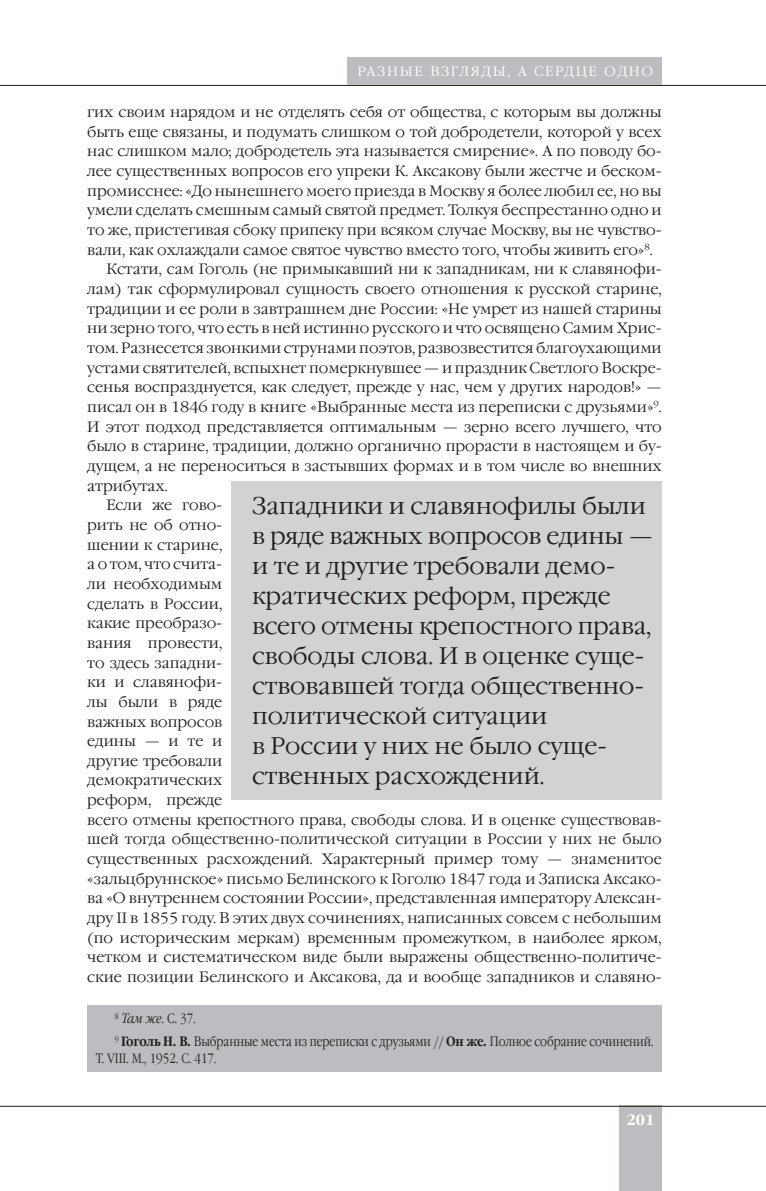
<style>
.page{position:relative;width:766px;height:1191px;background:#fff}
.page>*{position:absolute;margin:0;border:0;box-sizing:border-box;transform-origin:0 0}
.t1{font:300 24px/30px "Garamond C";color:#231f20}
.t2{font:300 15px "Garamond C";color:#231f20}
.t3{font:700 15px "Garamond C";color:#fff}
.t4{font:300 13.5px/23px "Garamond Narrow C";color:#231f20}
.t5{font:300 13.5px "Garamond Narrow C";letter-spacing:.1em;color:#fff;scale:1.25 1}
.s1{font-style:italic}
.s2{font-weight:700}
</style>
<div class="page">
<div style="left:619px;top:1106px;width:42px;height:85px;background:#bcbdc0"></div>
<hr style="left:0;top:1106px;width:765px;height:1px;background:#231f20">
<hr style="left:0;top:85px;width:765px;height:1px;background:#231f20">
<div style="left:347px;top:57px;width:314px;height:28px;background:#bcbdc0"></div>
<div style="left:87px;top:1005px;width:574px;height:66px;background:#bcbdc0"></div>
<div style="left:231px;top:481px;width:430px;height:319px;background:#d1d2d4"></div>
<p class="t5" style="left:357px;top:66px;width:238px">РАЗНЫЕ ВЗГЛЯДЫ, А СЕРДЦЕ ОДНО</p>
<p class="t2" style="left:87px;top:106px;width:576px">гих своим нарядом и не отделять себя от общества, с которым вы должны</p>
<p class="t2" style="left:87px;top:126px;width:576px">быть еще связаны, и подумать слишком о той добродетели, которой у всех</p>
<p class="t2" style="left:87px;top:146px;width:576px">нас слишком мало; добродетель эта называется смирение». А по поводу бо-</p>
<p class="t2" style="left:87px;top:165px;width:576px">лее существенных вопросов его упреки К. Аксакову были жестче и беском-</p>
<p class="t2" style="left:87px;top:185px;width:576px">промисснее: «До нынешнего моего приезда в Москву я более любил ее, но вы</p>
<p class="t2" style="left:87px;top:204px;width:576px">умели сделать смешным самый святой предмет. Толкуя беспрестанно одно и</p>
<p class="t2" style="left:87px;top:224px;width:576px">то же, пристегивая сбоку припеку при всяком случае Москву, вы не чувство-</p>
<p class="t2" style="left:87px;top:244px;width:566px">вали, как охлаждали самое святое чувство вместо того, чтобы живить его»<sup>8</sup>.</p>
<p class="t2" style="left:106px;top:263px;width:556px">Кстати, сам Гоголь (не примыкавший ни к западникам, ни к славянофи-</p>
<p class="t2" style="left:87px;top:283px;width:576px">лам) так сформулировал сущность своего отношения к русской старине,</p>
<p class="t2" style="left:87px;top:303px;width:576px">традиции и ее роли в завтрашнем дне России: «Не умрет из нашей старины</p>
<p class="t2" style="left:87px;top:322px;width:576px">ни зерно того, что есть в ней истинно русского и что освящено Самим Хрис-</p>
<p class="t2" style="left:87px;top:342px;width:576px">том. Разнесется звонкими струнами поэтов, развозвестится благоухающими</p>
<p class="t2" style="left:87px;top:362px;width:576px">устами святителей, вспыхнет померкнувшее — и праздник Светлого Воскре-</p>
<p class="t2" style="left:87px;top:381px;width:576px">сенья воспразднуется, как следует, прежде у нас, чем у других народов!» —</p>
<p class="t2" style="left:87px;top:401px;width:576px">писал он в 1846 году в книге «Выбранные места из переписки с друзьями»<sup>9</sup>.</p>
<p class="t2" style="left:87px;top:421px;width:576px">И этот подход представляется оптимальным — зерно всего лучшего, что</p>
<p class="t2" style="left:87px;top:440px;width:576px">было в старине, традиции, должно органично прорасти в настоящем и бу-</p>
<p class="t2" style="left:87px;top:460px;width:576px">дущем, а не переноситься в застывших формах и в том числе во внешних</p>
<p class="t2" style="left:87px;top:480px;width:82px">атрибутах.</p>
<p class="t2" style="left:106px;top:499px;width:117px">Если же гово-</p>
<p class="t2" style="left:87px;top:519px;width:136px">рить не об отно-</p>
<p class="t2" style="left:87px;top:539px;width:136px">шении к старине,</p>
<p class="t2" style="left:87px;top:558px;width:136px">а о том, что счита-</p>
<p class="t2" style="left:87px;top:578px;width:136px">ли необходимым</p>
<p class="t2" style="left:87px;top:597px;width:136px">сделать в России,</p>
<p class="t2" style="left:87px;top:617px;width:136px">какие преобразо-</p>
<p class="t2" style="left:87px;top:637px;width:136px">вания провести,</p>
<p class="t2" style="left:87px;top:656px;width:136px">то здесь западни-</p>
<p class="t2" style="left:87px;top:676px;width:136px">ки и славянофи-</p>
<p class="t2" style="left:87px;top:696px;width:136px">лы были в ряде</p>
<p class="t2" style="left:87px;top:715px;width:136px">важных вопросов</p>
<p class="t2" style="left:87px;top:735px;width:136px">едины — и те и</p>
<p class="t2" style="left:87px;top:755px;width:136px">другие требовали</p>
<p class="t2" style="left:87px;top:774px;width:136px">демократических</p>
<p class="t2" style="left:87px;top:794px;width:136px">реформ, прежде</p>
<p class="t2" style="left:87px;top:814px;width:576px">всего отмены крепостного права, свободы слова. И в оценке существовав-</p>
<p class="t2" style="left:87px;top:833px;width:576px">шей тогда общественно-политической ситуации в России у них не было</p>
<p class="t2" style="left:87px;top:853px;width:576px">существенных расхождений. Характерный пример тому — знаменитое</p>
<p class="t2" style="left:87px;top:873px;width:576px">«зальцбруннское» письмо Белинского к Гоголю 1847 года и Записка Аксако-</p>
<p class="t2" style="left:87px;top:892px;width:576px">ва «О внутреннем состоянии России», представленная императору Алексан-</p>
<p class="t2" style="left:87px;top:912px;width:576px">дру II в 1855 году. В этих двух сочинениях, написанных совсем с небольшим</p>
<p class="t2" style="left:87px;top:932px;width:576px">(по историческим меркам) временным промежутком, в наиболее ярком,</p>
<p class="t2" style="left:87px;top:951px;width:576px">четком и систематическом виде были выражены общественно-политиче-</p>
<p class="t2" style="left:87px;top:971px;width:576px">ские позиции Белинского и Аксакова, да и вообще западников и славяно-</p>
<p class="t4" style="left:115px;top:1008px;width:539px"><sup>8</sup> <span class="s1">Там же</span>. С. 37.<br><sup>9</sup> <span class="s2">Гоголь Н. В.</span> Выбранные места из переписки с друзьями // <span class="s2">Он же.</span> Полное собрание сочинений.</p>
<p class="t4" style="left:96px;top:1048px;width:122px">Т. VIII. М., 1952. С. 417.</p>
<p class="t1" style="left:252px;top:493px;width:402px">Западники и славянофилы были в ряде важных вопросов едины — и те и другие требовали демо&shy;кратических реформ, прежде всего отмены крепостного права, свободы слова. И в оценке суще&shy;ствовавшей тогда общественно&shy;политической ситуации<br>в России у них не было суще&shy;ственных расхождений.</p>
<p class="t3" style="left:626px;top:1113px;width:29px">201</p>
</div>
